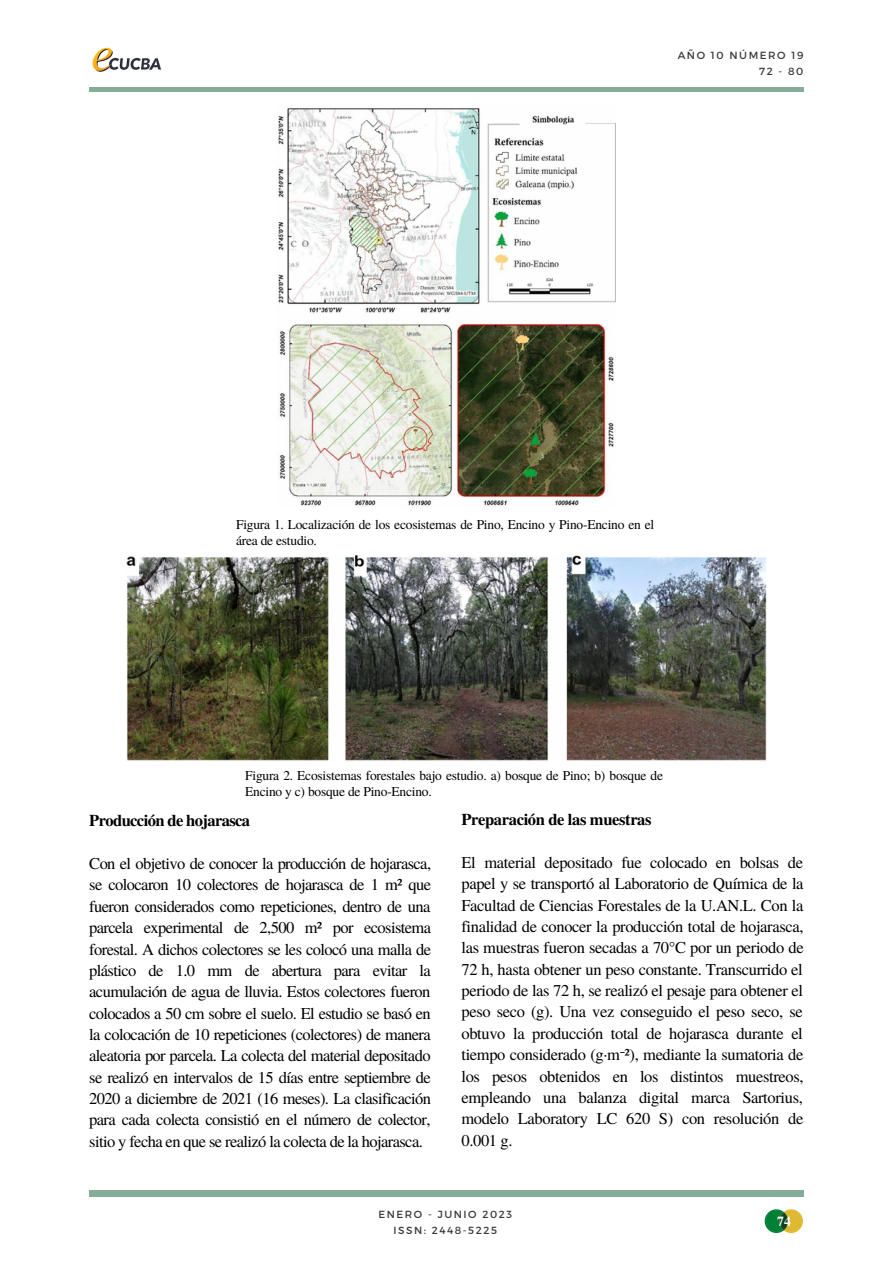
<style>
.page{position:relative;width:893px;height:1264px;background:#fff}
.page>*{position:absolute;margin:0;border:0;box-sizing:border-box;transform-origin:0 0}
.t1{font:16.5px/21.3px "Te X Gyre Termes";letter-spacing:-.03em;color:#000;text-align:justify}
.t2{font:700 16.5px "Te X Gyre Termes";letter-spacing:-.02em;color:#000}
.t3{font:700 13.8px "Te X Gyre Termes";color:#fefefe}
.t4{font:13.5px/15.8px "Te X Gyre Termes";letter-spacing:-.015em;color:#000}
.t5{font:10.35px/15.5px "Montserrat";letter-spacing:.15em;color:#3a3a3a;text-align:center}
.s1{font-family:"Noto Sans"}
</style>
<div class="page">
<hr style="left:89px;top:88px;width:714px;height:3px;background:#83ad96">
<div style="left:89px;top:1190px;width:714px;height:6px;background:#83ad96"></div>
<svg style="left:764px;top:1209px;width:38px;height:23px"></svg>
<img style="left:92px;top:47px;width:69px;height:25px">
<img style="left:278px;top:108px;width:338px;height:398px">
<img style="left:126px;top:555px;width:640px;height:206px">
<p class="t5" style="left:677px;top:47px;width:127px;text-align:right">AÑO 10 NÚMERO 19<br>72 - 80</p>
<p class="t4" style="left:236px;top:516px;width:419px">Figura 1. Localización de los ecosistemas de Pino, Encino y Pino-Encino en el área de estudio.</p>
<p class="t4" style="left:245px;top:767px;width:419px">Figura 2. Ecosistemas forestales bajo estudio. a) bosque de Pino; b) bosque de<br>Encino y c) bosque de Pino-Encino.</p>
<p class="t2" style="left:89px;top:807px;width:162px">Producción de hojarasca</p>
<p class="t1" style="left:89px;top:852px;width:343px">Con el objetivo de conocer la producción de hojarasca, se colocaron 10 colectores de hojarasca de 1 m² que fueron considerados como repeticiones, dentro de una parcela experimental de 2,500 m² por ecosistema forestal. A dichos colectores se les colocó una malla de plástico de 1.0 mm de abertura para evitar la acumulación de agua de lluvia. Estos colectores fueron colocados a 50 cm sobre el suelo. El estudio se basó en la colocación de 10 repeticiones (colectores) de manera aleatoria por parcela. La colecta del material depositado se realizó en intervalos de 15 días entre septiembre de 2020 a diciembre de 2021 (16 meses). La clasificación para cada colecta consistió en el número de colector, sitio y fecha en que se realizó la colecta de la hojarasca.</p>
<p class="t2" style="left:461px;top:806px;width:192px">Preparación de las muestras</p>
<p class="t1" style="left:461px;top:850px;width:344px">El material depositado fue colocado en bolsas de papel y se transportó al Laboratorio de Química de la Facultad de Ciencias Forestales de la U.AN.L. Con la finalidad de conocer la producción total de hojarasca, las muestras fueron secadas a 70°C por un periodo de 72 h, hasta obtener un peso constante. Transcurrido el periodo de las 72 h, se realizó el pesaje para obtener el peso seco (g). Una vez conseguido el peso seco, se obtuvo la producción total de hojarasca durante el tiempo considerado (g·m<span class="s1">⁻</span>²), mediante la sumatoria de los pesos obtenidos en los distintos muestreos, empleando una balanza digital marca Sartorius, modelo Laboratory LC 620 S) con resolución de 0.001 g.</p>
<p class="t5" style="left:378px;top:1206px;width:135px">ENERO - JUNIO 2023<br>ISSN: 2448-5225</p>
<p class="t3" style="left:777px;top:1210px;width:15px">74</p>
</div>
